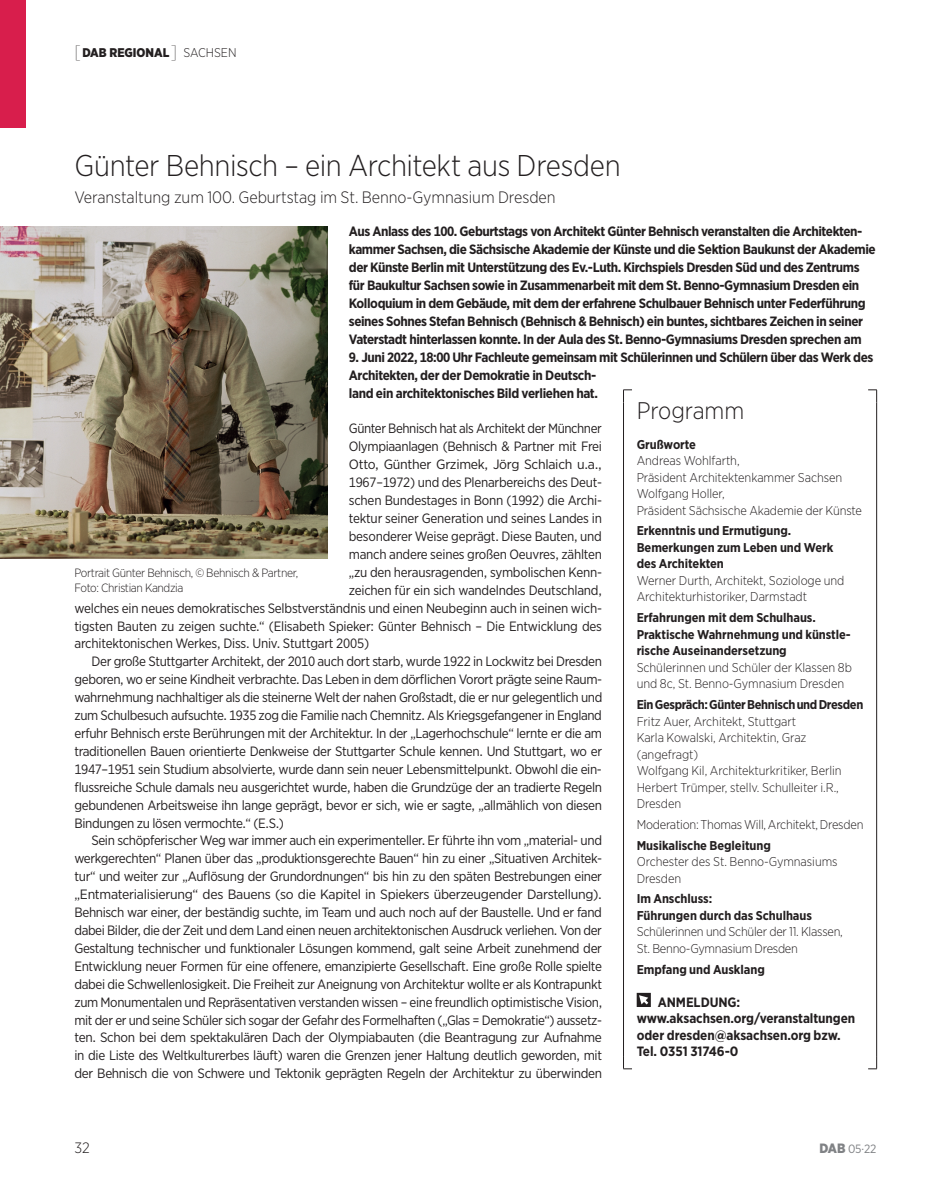
<style>
.page{position:relative;width:936px;height:1191px;background:#fff}
.page>*{position:absolute;margin:0;border:0;box-sizing:border-box;transform-origin:0 0}
.t1{font:300 30px "Gotham Narrow";letter-spacing:-.01em;color:#231f20}
.t2{font:300 24px "Gotham Narrow";color:#231f20}
.t3{font:300 16.5px "Gotham Narrow";letter-spacing:-.005em;color:#231f20}
.t4{font:300 15px "Gotham Narrow";color:#231f20}
.t5{font:13.5px/17.9px "Gotham Narrow";letter-spacing:-.025em;color:#231f20;text-align:justify}
.t6{font:700 13.5px/17.9px "Gotham Narrow";letter-spacing:-.03em;color:#231f20}
.t7{font:700 13.5px/16.4px "Gotham Narrow";letter-spacing:-.005em;color:#231f20}
.t8{font:300 12.75px/16.5px "Gotham Narrow";letter-spacing:-.005em;color:#231f20}
.t9{font:700 12.75px/16.5px "Gotham Narrow";letter-spacing:-.005em;color:#231f20}
.t10{font:700 12.75px "Gotham Narrow";letter-spacing:-.03em;color:#231f20}
.t11{font:900 12.6px "Gotham Narrow";color:#231f20}
.t12{font:300 12px/15px "Gotham Narrow";letter-spacing:-.03em;color:#231f20}
.t13{font:12px "Gotham Narrow";color:#808285}
.s1{font-weight:100;font-size:18px}
.s2{font-weight:300}
.s3{font-weight:900;font-size:13.5px}
</style>
<div class="page">
<svg style="left:623px;top:1056px;width:9px;height:13px"></svg>
<svg style="left:868px;top:1056px;width:9px;height:13px"></svg>
<svg style="left:868px;top:389px;width:9px;height:13px"></svg>
<svg style="left:623px;top:389px;width:9px;height:13px"></svg>
<hr style="left:623px;top:402px;width:1px;height:654px;background:#231f20">
<hr style="left:876px;top:402px;width:1px;height:654px;background:#231f20">
<svg style="left:636px;top:992px;width:14px;height:15px"></svg>
<img style="left:0;top:227px;width:327px;height:332px">
<div style="left:0;top:0;width:26px;height:128px;background:#d81e4c"></div>
<p class="t11" style="left:74px;top:44px;width:164px"><span class="s1">[</span>DAB REGIONAL<span class="s1">]</span> <span class="s2">Sachse n</span></p>
<h1 class="t1" style="left:74px;top:147px;width:548px">Günter Behnisch – ein Architekt aus Dresden</h1>
<p class="t3" style="left:74px;top:187px;width:482px">Veranstaltung zum 100. Geburtstag im St. Benno-Gymnasium Dresden</p>
<p class="t6" style="left:349px;top:223px;width:528px">Aus Anlass des 100. Geburtstags von Architekt Günter Behnisch veranstalten die Architekten&shy;kammer Sachsen, die Sächsische Akademie der Künste und die Sektion Baukunst der Akademie der Künste Berlin mit Unterstützung des Ev.-Luth. Kirchspiels Dresden Süd und des Zentrums für Baukultur Sachsen sowie in Zusammenarbeit mit dem St. Benno-Gymnasium Dresden ein Kolloquium in dem Gebäude, mit dem der erfahrene Schulbauer Behnisch unter Federführung seines Sohnes Stefan Behnisch (Behnisch &amp; Behnisch) ein buntes, sichtbares Zeichen in seiner Vaterstadt hinterlassen konnte. In der Aula des St. Benno-Gymnasiums Dresden sprechen am</p>
<p class="t6" style="left:349px;top:348px;width:526px">9. Juni 2022, 18:00 Uhr Fachleute gemeinsam mit Schülerinnen und Schülern über das Werk des<br>Architekten, der der Demokratie in Deutsch-<br>land ein architektonisches Bild verliehen hat.</p>
<p class="t5" style="left:349px;top:419px;width:255px">Günter Behnisch hat als Architekt der Münchner Olympiaanlagen (Behnisch &amp; Partner mit Frei Otto, Günther Grzimek, Jörg Schlaich u.a., 1967–1972) und des Plenarbereichs des Deut&shy;schen Bundestages in Bonn (1992) die Archi&shy;tektur seiner Generation und seines Landes in besonderer Weise geprägt. Diese Bauten, und manch andere seines großen Oeuvres, zählten „zu den herausragenden, symbolischen Kenn&shy;zeichen für ein sich wandelndes Deutschland,</p>
<h2 class="t2" style="left:636px;top:396px;width:109px">Programm</h2>
<p class="t9" style="left:636px;top:436px;width:61px">Grußworte</p>
<p class="t8" style="left:636px;top:452px;width:227px">Andreas Wohlfarth,<br>Präsident Architektenkammer Sachsen<br>Wolfgang Holler,<br>Präsident Sächsische Akademie der Künste</p>
<p class="t9" style="left:636px;top:522px;width:198px">Erkenntnis und Ermutigung.<br>Bemerkungen zum Leben und Werk des Architekten</p>
<p class="t8" style="left:636px;top:572px;width:209px">Werner Durth, Architekt, Soziologe und<br>Architekturhistoriker, Darmstadt</p>
<p class="t9" style="left:636px;top:609px;width:216px">Erfahrungen mit dem Schulhaus.<br>Praktische Wahrnehmung und künstle&shy;rische Auseinandersetzung</p>
<p class="t8" style="left:636px;top:658px;width:217px">Schülerinnen und Schüler der Klassen 8b und 8c, St. Benno-Gymnasium Dresden</p>
<p class="t10" style="left:636px;top:696px;width:228px">Ein Gespräch: Günter Behnisch und Dresden</p>
<p class="t8" style="left:636px;top:712px;width:206px">Fritz Auer, Architekt, Stuttgart<br>Karla Kowalski, Architektin, Graz (angefragt)<br>Wolfgang Kil, Architekturkritiker, Berlin<br>Herbert Trümper, stellv. Schulleiter i.R.,<br>Dresden</p>
<p class="t8" style="left:636px;top:815px;width:228px">Moderation: Thomas Will, Architekt, Dresden</p>
<p class="t9" style="left:636px;top:836px;width:136px">Musikalische Begleitung</p>
<p class="t8" style="left:636px;top:853px;width:202px">Orchester des St. Benno-Gymnasiums<br>Dresden</p>
<p class="t9" style="left:636px;top:890px;width:177px">Im Anschluss:<br>Führungen durch das Schulhaus</p>
<p class="t8" style="left:636px;top:923px;width:208px">Schülerinnen und Schüler der 11. Klassen,<br>St. Benno-Gymnasium Dresden</p>
<p class="t9" style="left:636px;top:960px;width:130px">Empfang und Ausklang</p>
<p class="t7" style="left:636px;top:994px;width:220px;text-indent:21px">ANMELDUNG: www.aksachsen.org/veranstaltungen oder dresden@aksachsen.org bzw.<br>Tel. 0351 31746-0</p>
<p class="t12" style="left:74px;top:565px;width:225px">Portrait Günter Behnisch, © Behnisch &amp; Partner,<br>Foto: Christian Kandzia</p>
<p class="t5" style="left:74px;top:598px;width:529px">welches ein neues demokratisches Selbstverständnis und einen Neubeginn auch in seinen wich&shy;tigsten Bauten zu zeigen suchte.“ (Elisabeth Spieker: Günter Behnisch – Die Entwicklung des architektonischen Werkes, Diss. Univ. Stuttgart 2005)</p>
<p class="t5" style="left:74px;top:652px;width:529px;text-indent:17px">Der große Stuttgarter Architekt, der 2010 auch dort starb, wurde 1922 in Lockwitz bei Dresden geboren, wo er seine Kindheit verbrachte. Das Leben in dem dörflichen Vorort prägte seine Raum&shy;wahrnehmung nachhaltiger als die steinerne Welt der nahen Großstadt, die er nur gelegentlich und zum Schulbesuch aufsuchte. 1935 zog die Familie nach Chemnitz. Als Kriegsgefangener in England erfuhr Behnisch erste Berührungen mit der Architektur. In der „Lagerhochschule“ lernte er die am traditionellen Bauen orientierte Denkweise der Stuttgarter Schule kennen. Und Stuttgart, wo er 1947–1951 sein Studium absolvierte, wurde dann sein neuer Lebensmittelpunkt. Obwohl die ein&shy;flussreiche Schule damals neu ausgerichtet wurde, haben die Grundzüge der an tradierte Regeln gebundenen Arbeitsweise ihn lange geprägt, bevor er sich, wie er sagte, „allmählich von diesen Bindungen zu lösen vermochte.“ (E.S.)</p>
<p class="t5" style="left:74px;top:831px;width:529px;text-indent:17px">Sein schöpferischer Weg war immer auch ein experimenteller. Er führte ihn vom „material- und werkgerechten“ Planen über das „produktionsgerechte Bauen“ hin zu einer „Situativen Architek&shy;tur“ und weiter zur „Auflösung der Grundordnungen“ bis hin zu den späten Bestrebungen einer „Entmaterialisierung“ des Bauens (so die Kapitel in Spiekers überzeugender Darstellung).<br>Behnisch war einer, der beständig suchte, im Team und auch noch auf der Baustelle. Und er fand dabei Bilder, die der Zeit und dem Land einen neuen architektonischen Ausdruck verliehen. Von der Gestaltung technischer und funktionaler Lösungen kommend, galt seine Arbeit zunehmend der Entwicklung neuer Formen für eine offenere, emanzipierte Gesellschaft. Eine große Rolle spielte dabei die Schwellenlosigkeit. Die Freiheit zur Aneignung von Architektur wollte er als Kontrapunkt zum Monumentalen und Repräsentativen verstanden wissen – eine freundlich optimistische Vision, mit der er und seine Schüler sich sogar der Gefahr des Formelhaften („Glas = Demokratie“) aussetz&shy;ten. Schon bei dem spektakulären Dach der Olympiabauten (die Beantragung zur Aufnahme in die Liste des Weltkulturerbes läuft) waren die Grenzen jener Haltung deutlich geworden, mit der Behnisch die von Schwere und Tektonik geprägten Regeln der Architektur zu überwinden</p>
<p class="t4" style="left:74px;top:1138px;width:17px">32</p>
<p class="t13" style="left:819px;top:1141px;width:58px"><span class="s3">DAB</span> 05·22</p>
</div>
